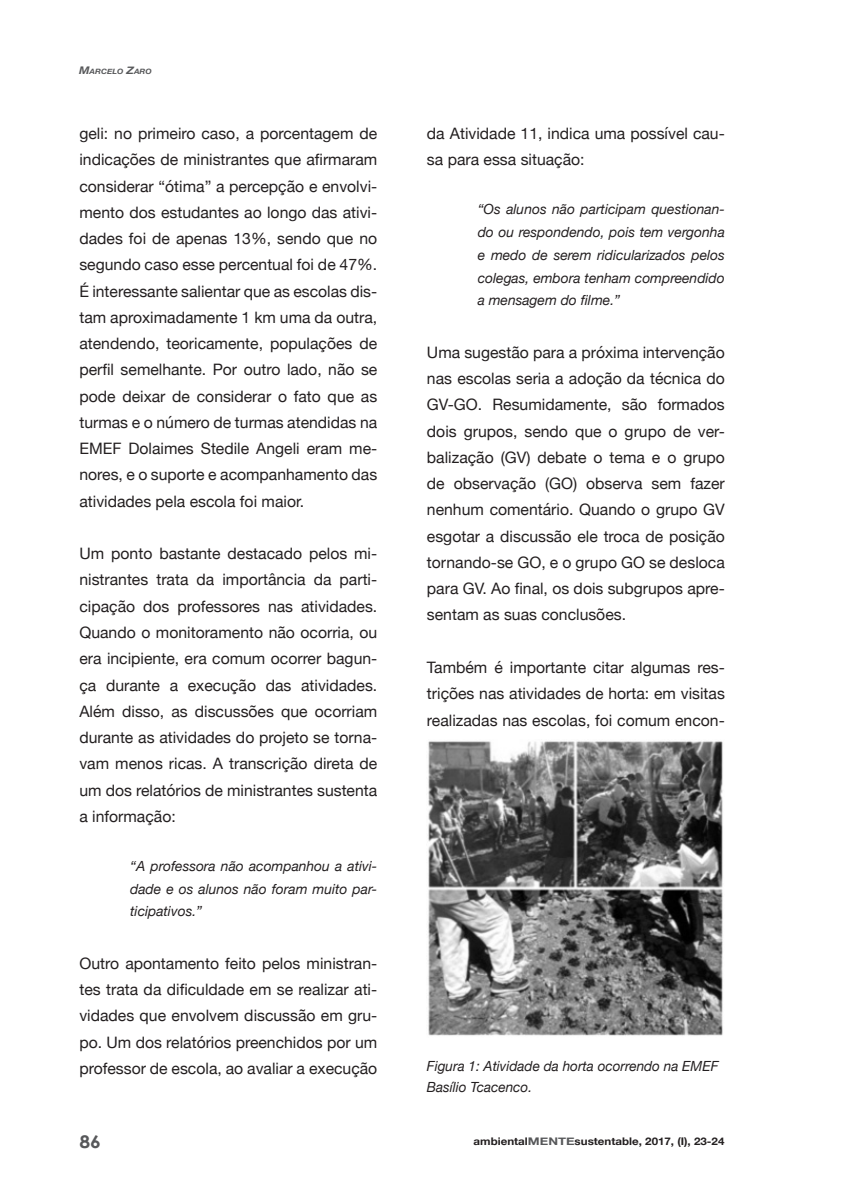
<style>
.page{position:relative;width:844px;height:1191px;background:#fff}
.page>*{position:absolute;margin:0;border:0;box-sizing:border-box;transform-origin:0 0}
.t1{font:700 17.5px "Century Gothic";color:#57585a;scale:1.1 1}
.t2{font:15.75px/26.2px "Helvetica Neue";color:#231f20;text-align:justify}
.t3{font:italic 14px/22.8px "Helvetica Neue";color:#231f20;text-align:justify}
.t4{font:700 10.5px "Helvetica Neue";color:#231f20;scale:1.1 1}
.t5{font:italic 700 7.35px "Helvetica Neue";color:#57585a;scale:1.1 1}
.s1{font-size:10.5px}
.s2{color:#57585a}
</style>
<div class="page">
<img style="left:428px;top:741px;width:295px;height:295px">
<p class="t5" style="left:79px;top:67px;width:67px"><span class="s1">M</span>ARCELO <span class="s1">Z</span>ARO</p>
<p class="t2" style="left:79px;top:120px;width:299px">geli: no primeiro caso, a porcentagem de indicações de ministrantes que afirmaram considerar “ótima” a percepção e envolvi&shy;mento dos estudantes ao longo das ativi&shy;dades foi de apenas 13%, sendo que no segundo caso esse percentual foi de 47%.<br>É interessante salientar que as escolas dis&shy;tam aproximadamente 1 km uma da outra, atendendo, teoricamente, populações de perfil semelhante. Por outro lado, não se pode deixar de considerar o fato que as turmas e o número de turmas atendidas na EMEF Dolaimes Stedile Angeli eram me&shy;nores, e o suporte e acompanhamento das atividades pela escola foi maior.</p>
<p class="t2" style="left:79px;top:540px;width:299px">Um ponto bastante destacado pelos mi&shy;nistrantes trata da importância da parti&shy;cipação dos professores nas atividades.<br>Quando o monitoramento não ocorria, ou era incipiente, era comum ocorrer bagun&shy;ça durante a execução das atividades.<br>Além disso, as discussões que ocorriam durante as atividades do projeto se torna&shy;vam menos ricas. A transcrição direta de um dos relatórios de ministrantes sustenta a informação:</p>
<p class="t3" style="left:130px;top:854px;width:248px">“A professora não acompanhou a ativi&shy;dade e os alunos não foram muito par&shy;ticipativos.”</p>
<p class="t2" style="left:79px;top:950px;width:299px">Outro apontamento feito pelos ministran&shy;tes trata da dificuldade em se realizar ati&shy;vidades que envolvem discussão em gru&shy;po. Um dos relatórios preenchidos por um professor de escola, ao avaliar a execução</p>
<p class="t2" style="left:427px;top:120px;width:299px">da Atividade 11, indica uma possível cau&shy;sa para essa situação:</p>
<p class="t3" style="left:477px;top:198px;width:248px">“Os alunos não participam questionan&shy;do ou respondendo, pois tem vergonha e medo de serem ridicularizados pelos colegas, embora tenham compreendido a mensagem do filme.”</p>
<p class="t2" style="left:427px;top:339px;width:299px">Uma sugestão para a próxima intervenção nas escolas seria a adoção da técnica do GV-GO. Resumidamente, são formados dois grupos, sendo que o grupo de ver&shy;balização (GV) debate o tema e o grupo de observação (GO) observa sem fazer nenhum comentário. Quando o grupo GV esgotar a discussão ele troca de posição tornando-se GO, e o grupo GO se desloca para GV. Ao final, os dois subgrupos apre&shy;sentam as suas conclusões.</p>
<p class="t2" style="left:427px;top:654px;width:299px">Também é importante citar algumas res&shy;trições nas atividades de horta: em visitas realizadas nas escolas, foi comum encon-</p>
<p class="t3" style="left:427px;top:1055px;width:293px;line-height:21px">Figura 1: Atividade da horta ocorrendo na EMEF<br>Basílio Tcacenco.</p>
<p class="t1" style="left:79px;top:1130px;width:21px">86</p>
<p class="t4" style="left:473px;top:1134px;width:229px">ambiental<span class="s2">MENTE</span>sustentable, 2017, (I), 23-24</p>
</div>
